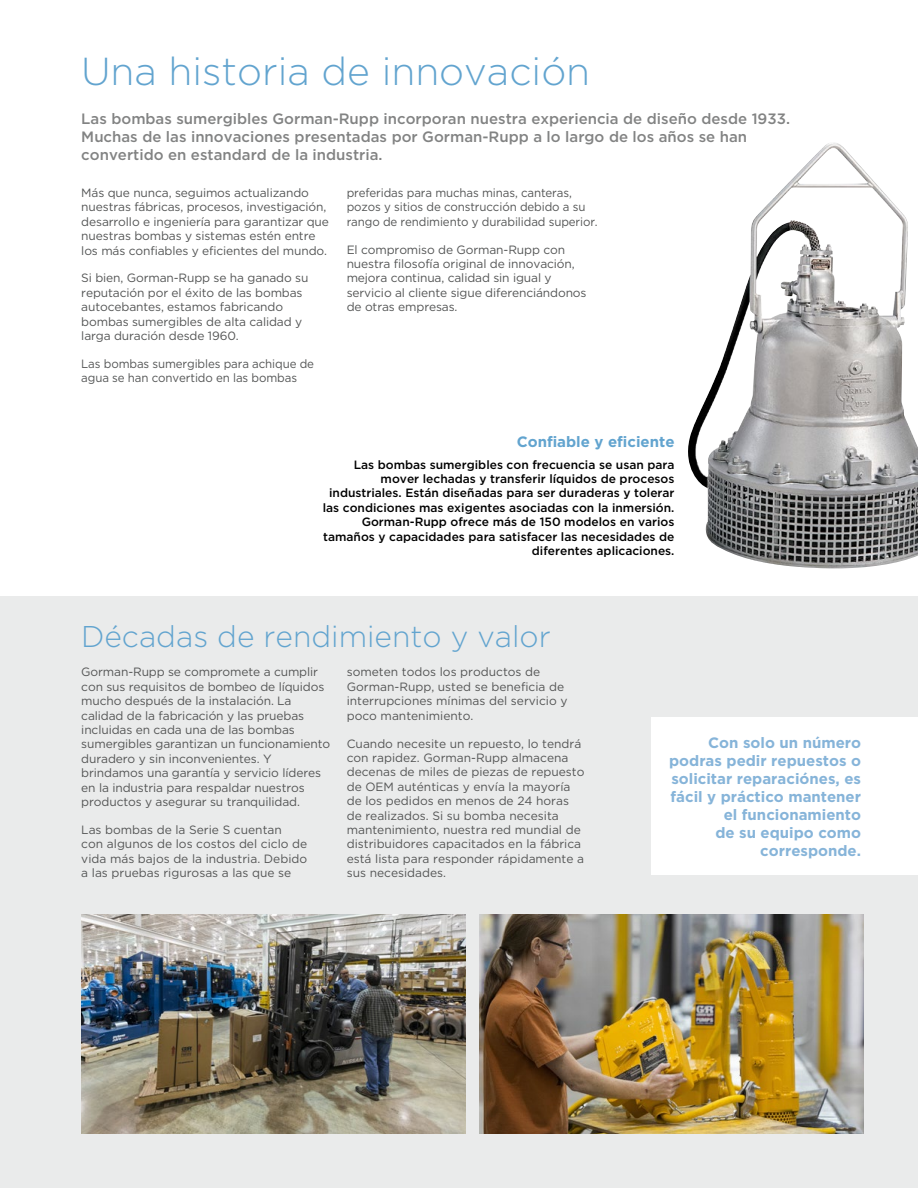
<style>
.page{position:relative;width:918px;height:1188px;background:#fff}
.page>*{position:absolute;margin:0;border:0;box-sizing:border-box;transform-origin:0 0}
.t1{font:300 39px "Gotham";color:#62a4cf}
.t2{font:300 30px "Gotham";color:#62a4cf}
.t3{font:500 15px/18px "Gotham";color:#828383}
.t4{font:700 15px/18px "Gotham";color:#86b4d9;text-align:right}
.t5{font:700 15px "Gotham";color:#62a4cf}
.t6{font:12px/14.4px "Gotham";letter-spacing:-.01em;color:#545555}
.t7{font:500 12px/14.4px "Gotham";color:#000;text-align:right}
.t8{font:12px/14.4px "Gotham";letter-spacing:-.01em;color:#545555;scale:.96 1}
</style>
<div class="page">
<div style="left:0;top:596px;width:918px;height:592px;background:#eaebeb"></div>
<img style="left:81px;top:915px;width:385px;height:219px">
<div style="left:651px;top:717px;width:267px;height:158px;background:#fff"></div>
<img style="left:480px;top:915px;width:384px;height:219px">
<img style="left:688px;top:143px;width:230px;height:425px">
<h1 class="t1" style="left:81px;top:47px;width:511px">Una historia de innovación</h1>
<p class="t3" style="left:81px;top:110px;width:710px">Las bombas sumergibles Gorman-Rupp incorporan nuestra experiencia de diseño desde 1933.<br>Muchas de las innovaciones presentadas por Gorman-Rupp a lo largo de los años se han convertido en estandard de la industria.</p>
<p class="t6" style="left:81px;top:185px;width:249px">Más que nunca, seguimos actualizando nuestras fábricas, procesos, investigación, desarrollo e ingeniería para garantizar que nuestras bombas y sistemas estén entre los más confiables y eficientes del mundo.</p>
<p class="t6" style="left:81px;top:271px;width:229px">Si bien, Gorman-Rupp se ha ganado su reputación por el éxito de las bombas autocebantes, estamos fabricando bombas sumergibles de alta calidad y larga duración desde 1960.</p>
<p class="t8" style="left:81px;top:356px;width:244px">Las bombas sumergibles para achique de agua se han convertido en las bombas</p>
<p class="t8" style="left:347px;top:185px;width:263px">preferidas para muchas minas, canteras, pozos y sitios de construcción debido a su rango de rendimiento y durabilidad superior.</p>
<p class="t6" style="left:347px;top:242px;width:241px">El compromiso de Gorman-Rupp con nuestra filosofía original de innovación, mejora continua, calidad sin igual y servicio al cliente sigue diferenciándonos de otras empresas.</p>
<p class="t5" style="left:517px;top:432px;width:159px">Confiable y eficiente</p>
<p class="t7" style="left:323px;top:457px;width:353px">Las bombas sumergibles con frecuencia se usan para mover lechadas y transferir líquidos de procesos industriales. Están diseñadas para ser duraderas y tolerar las condiciones mas exigentes asociadas con la inmersión.<br>Gorman-Rupp ofrece más de 150 modelos en varios tamaños y capacidades para satisfacer las necesidades de diferentes aplicaciones.</p>
<h2 class="t2" style="left:81px;top:617px;width:471px">Décadas de rendimiento y valor</h2>
<p class="t6" style="left:81px;top:665px;width:250px">Gorman-Rupp se compromete a cumplir con sus requisitos de bombeo de líquidos mucho después de la instalación. La calidad de la fabricación y las pruebas incluidas en cada una de las bombas sumergibles garantizan un funcionamiento duradero y sin inconvenientes. Y brindamos una garantía y servicio líderes en la industria para respaldar nuestros productos y asegurar su tranquilidad.</p>
<p class="t6" style="left:81px;top:822px;width:227px">Las bombas de la Serie S cuentan<br>con algunos de los costos del ciclo de vida más bajos de la industria. Debido a las pruebas rigurosas a las que se</p>
<p class="t6" style="left:347px;top:665px;width:222px">someten todos los productos de<br>Gorman-Rupp, usted se beneficia de interrupciones mínimas del servicio y poco mantenimiento.</p>
<p class="t6" style="left:347px;top:736px;width:239px">Cuando necesite un repuesto, lo tendrá con rapidez. Gorman-Rupp almacena decenas de miles de piezas de repuesto de OEM auténticas y envía la mayoría de los pedidos en menos de 24 horas de realizados. Si su bomba necesita mantenimiento, nuestra red mundial de distribuidores capacitados en la fábrica está lista para responder rápidamente a sus necesidades.</p>
<p class="t4" style="left:669px;top:734px;width:193px">Con solo un número podras pedir repuestos o solicitar reparaciónes, es fácil y práctico mantener el funcionamiento<br>de su equipo como corresponde.</p>
</div>
